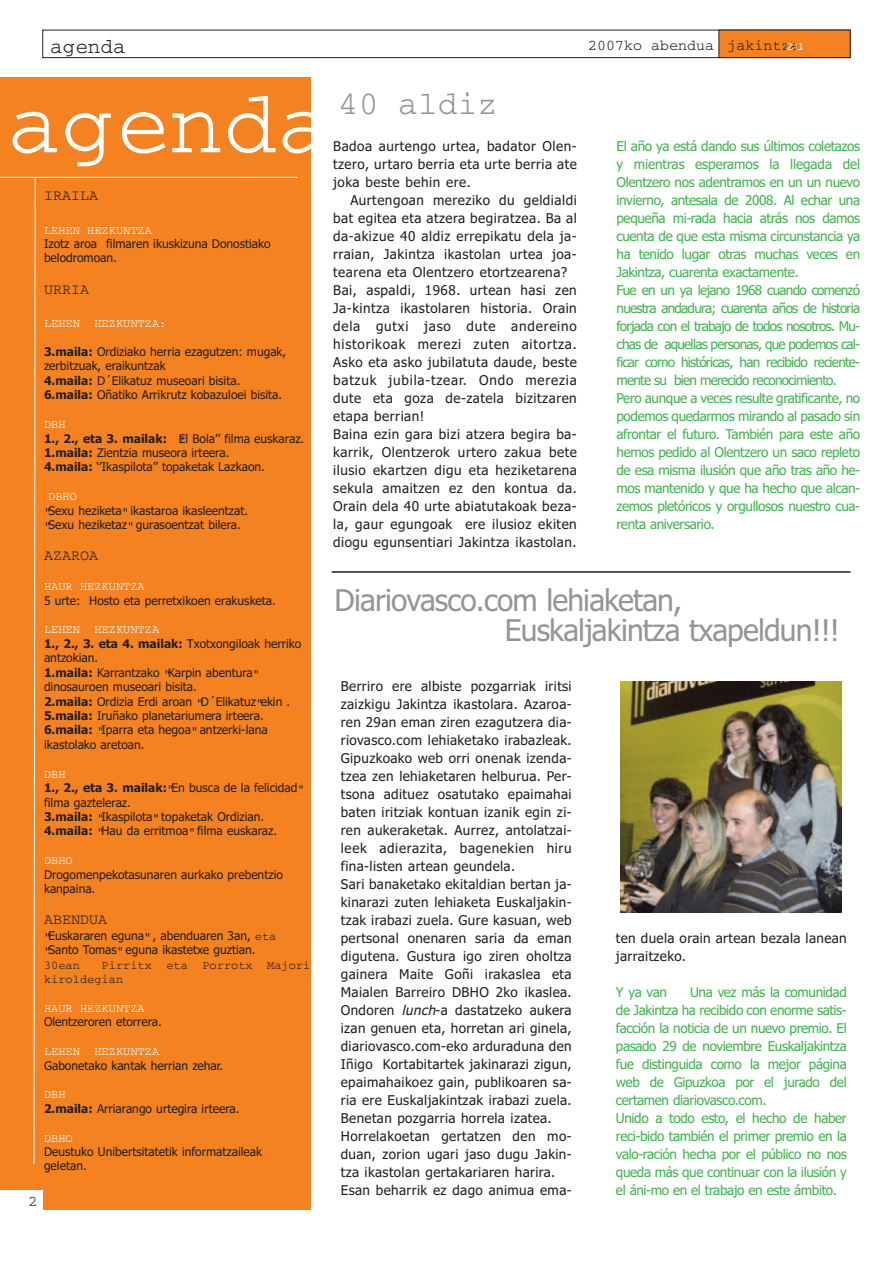
<style>
.page{position:relative;width:893px;height:1263px;background:#fff}
.page>*{position:absolute;margin:0;border:0;box-sizing:border-box;transform-origin:0 0}
.t1{font:90px "Courier";color:#fff}
.t2{font:33px "Courier";color:#939598}
.t3{font:30px/30px "Tahoma";letter-spacing:-.025em;color:#939598}
.t4{font:21px "Courier";color:#231f20}
.t5{font:15px "Courier";color:#231f20}
.t6{font:13.5px/18px "Tahoma";letter-spacing:.03em;color:#231f20}
.t7{font:13.5px/18px "Tahoma";letter-spacing:-.03em;color:#3eb64a}
.t8{font:12px/14.4px "Tahoma";color:#231f20}
.t9{font:12px "Courier";color:#fff}
.t10{font:12px/14.4px "Courier";color:#231f20}
.s1{color:#fff}
.s2{font-weight:700}
.s3{font-family:"Courier"}
.s4{font-style:italic}
</style>
<div class="page">
<div style="left:0;top:78px;width:310px;height:1132px;background:#f58220"></div>
<div style="left:0;top:1191px;width:43px;height:21px;background:#fff"></div>
<div style="left:43px;top:30px;width:807px;height:28px;border:1px solid #231f20"></div>
<div style="left:719px;top:30px;width:131px;height:28px;background:#f58220"></div>
<div style="left:719px;top:30px;width:131px;height:28px;border:1px solid #231f20"></div>
<hr style="left:0;top:177px;width:298px;height:1px;background:#fff">
<svg style="left:33px;top:177px;width:3px;height:988px"></svg>
<hr style="left:332px;top:571px;width:518px;height:2px;background:#231f20">
<img style="left:621px;top:681px;width:221px;height:232px">
<h3 class="t4" style="left:50px;top:39px;width:77px">agenda</h3>
<p class="t5" style="left:588px;top:41px;width:217px">2007ko abendua jakintza<span class="s1">zu</span></p>
<h2 class="t2" style="left:339px;top:93px;width:160px">40 aldiz</h2>
<h1 class="t1" style="left:7px;top:96px;width:326px">agenda</h1>
<p class="t5" style="left:44px;top:190px;width:55px">IRAILA</p>
<p class="t9" style="left:44px;top:226px;width:109px">LEHEN HEZKUNTZA</p>
<p class="t8" style="left:44px;top:237px;width:228px">Izotz aroa filmaren ikuskizuna Donostiako belodromoan.</p>
<p class="t5" style="left:44px;top:284px;width:46px">URRIA</p>
<p class="t9" style="left:44px;top:320px;width:124px">LEHEN HEZKUNTZA:</p>
<p class="t8" style="left:44px;top:345px;width:244px"><span class="s2">3.maila:</span> Ordiziako herria ezagutzen: mugak, zerbitzuak, eraikuntzak<br><span class="s2">4.maila:</span> D´Elikatuz museoari bisita.<br><span class="s2">6.maila:</span> Oñatiko Arrikrutz kobazuloei bisita.</p>
<p class="t9" style="left:44px;top:421px;width:23px">DBH</p>
<p class="t8" style="left:44px;top:431px;width:262px"><span class="s2">1., 2., eta 3. mailak:</span> <span class="s3">?</span>El Bola’’ filma euskaraz.<br><span class="s2">1.maila:</span> Zientzia museora irteera.<br><span class="s2">4.maila:</span> ‘’Ikaspilota’’ topaketak Lazkaon.</p>
<p class="t9" style="left:48px;top:493px;width:30px">DBHO</p>
<p class="t8" style="left:44px;top:503px;width:206px"><span class="s3">"</span>Sexu heziketa<span class="s3">"</span> ikastaroa ikasleentzat. <span class="s3">"</span>Sexu heziketaz<span class="s3">"</span> gurasoentzat bilera.</p>
<p class="t5" style="left:44px;top:551px;width:55px">AZAROA</p>
<p class="t9" style="left:44px;top:583px;width:102px">HAUR HEZKUNTZA</p>
<p class="t8" style="left:44px;top:593px;width:233px">5 urte: Hosto eta perretxikoen erakusketa.</p>
<p class="t9" style="left:44px;top:626px;width:117px">LEHEN HEZKUNTZA</p>
<p class="t8" style="left:44px;top:636px;width:259px"><span class="s2">1., 2., 3. eta 4. mailak:</span> Txotxongiloak herriko antzokian.<br><span class="s2">1.maila:</span> Karrantzako <span class="s3">"</span>Karpin abentura<span class="s3">" </span>dinosauroen museoari bisita.<br><span class="s2">2.maila:</span> Ordizia Erdi aroan <span class="s3">"</span>D´Elikatuz<span class="s3">"</span>ekin .<br><span class="s2">5.maila:</span> Iruñako planetariumera irteera.<br><span class="s2">6.maila:</span> <span class="s3">"</span>Iparra eta hegoa<span class="s3">"</span> antzerki-lana ikastolako aretoan.</p>
<p class="t9" style="left:44px;top:770px;width:23px">DBH</p>
<p class="t8" style="left:44px;top:781px;width:262px"><span class="s2">1., 2., eta 3. mailak:</span><span class="s3">"</span>En busca de la felicidad<span class="s3">" </span>filma gazteleraz.<br><span class="s2">3.maila:</span> <span class="s3">"</span>Ikaspilota<span class="s3">"</span> topaketak Ordizian.<br><span class="s2">4.maila:</span> <span class="s3">"</span>Hau da erritmoa<span class="s3">"</span> filma euskaraz.</p>
<p class="t9" style="left:44px;top:857px;width:30px">DBHO</p>
<p class="t8" style="left:44px;top:867px;width:240px">Drogomenpekotasunaren aurkako prebentzio kanpaina.</p>
<p class="t5" style="left:44px;top:915px;width:64px">ABENDUA</p>
<p class="t8" style="left:44px;top:928px;width:234px"><span class="s3">"</span>Euskararen eguna<span class="s3">"</span> , abenduaren 3an, <span class="s3">eta "</span>Santo Tomas<span class="s3">"</span> eguna ikastetxe guztian.</p>
<p class="t10" style="left:44px;top:958px;width:38px">30ean</p>
<p class="t7" style="left:617px;top:137px;width:245px">El año ya está dando sus últimos coletazos y mientras esperamos la llegada del Olentzero nos adentramos en un un nuevo invierno, antesala de 2008. Al echar una pequeña mi-rada hacia atrás nos damos cuenta de que esta misma circunstancia ya ha tenido lugar otras muchas veces en Jakintza, cuarenta exactamente.<br>Fue en un ya lejano 1968 cuando comenzó nuestra andadura; cuarenta años de historia forjada con el trabajo de todos nosotros. Mu&shy;chas de aquellas personas, que podemos cal&shy;ficar como históricas, han recibido reciente&shy;mente su bien merecido reconocimiento.<br>Pero aunque a veces resulte gratificante, no podemos quedarmos mirando al pasado sin afrontar el futuro. También para este año hemos pedido al Olentzero un saco repleto de esa misma ilusión que año tras año he&shy;mos mantenido y que ha hecho que alcan&shy;zemos pletóricos y orgullosos nuestro cua&shy;renta aniversario.</p>
<p class="t6" style="left:333px;top:137px;width:245px;text-align:justify">Badoa aurtengo urtea, badator Olen&shy;tzero, urtaro berria eta urte berria ate joka beste behin ere.</p>
<p class="t6" style="left:333px;top:191px;width:245px;text-indent:17px">Aurtengoan mereziko du geldialdi bat egitea eta atzera begiratzea. Ba al da-akizue 40 aldiz errepikatu dela ja&shy;rraian, Jakintza ikastolan urtea joa&shy;tearena eta Olentzero etortzearena?<br>Bai, aspaldi, 1968. urtean hasi zen Ja-kintza ikastolaren historia. Orain dela gutxi jaso dute andereino historikoak merezi zuten aitortza.<br>Asko eta asko jubilatuta daude, beste batzuk jubila-tzear. Ondo merezia dute eta goza de-zatela bizitzaren etapa berrian!<br>Baina ezin gara bizi atzera begira ba&shy;karrik, Olentzerok urtero zakua bete ilusio ekartzen digu eta heziketarena sekula amaitzen ez den kontua da.<br>Orain dela 40 urte abiatutakoak beza&shy;la, gaur egungoak ere ilusioz ekiten diogu egunsentiari Jakintza ikastolan.</p>
<h3 class="t3" style="left:505px;top:586px;width:337px;text-indent:-170px">Diariovasco.com lehiaketan,<br>Euskaljakintza txapeldun!!!</h3>
<p class="t6" style="left:341px;top:677px;width:232px">Berriro ere albiste pozgarriak iritsi zaizkigu Jakintza ikastolara. Azaroa&shy;ren 29an eman ziren ezagutzera dia&shy;riovasco.com lehiaketako irabazleak.<br>Gipuzkoako web orri onenak izenda&shy;tzea zen lehiaketaren helburua. Per&shy;tsona adituez osatutako epaimahai baten iritziak kontuan izanik egin zi&shy;ren aukeraketak. Aurrez, antolatzai&shy;leek adierazita, bagenekien hiru fina-listen artean geundela.<br>Sari banaketako ekitaldian bertan ja&shy;kinarazi zuten lehiaketa Euskaljakin&shy;tzak irabazi zuela. Gure kasuan, web pertsonal onenaren saria da eman digutena. Gustura igo ziren oholtza gainera Maite Goñi irakaslea eta Maialen Barreiro DBHO 2ko ikaslea.<br>Ondoren <span class="s4">lunch</span>-a dastatzeko aukera izan genuen eta, horretan ari ginela, diariovasco.com-eko arduraduna den Iñigo Kortabitartek jakinarazi zigun, epaimahaikoez gain, publikoaren sa&shy;ria ere Euskaljakintzak irabazi zuela.<br>Benetan pozgarria horrela izatea.<br>Horrelakoetan gertatzen den mo&shy;duan, zorion ugari jaso dugu Jakin&shy;tza ikastolan gertakariaren harira.<br>Esan beharrik ez dago animua ema-</p>
<p class="t6" style="left:616px;top:929px;width:232px">ten duela orain artean bezala lanean jarraitzeko.</p>
<p class="t7" style="left:616px;top:983px;width:53px">Y ya van</p>
<p class="t10" style="left:44px;top:958px;width:268px;text-indent:58px">Pirritx eta Porrotx Majori kiroldegian</p>
<p class="t9" style="left:44px;top:1004px;width:102px">HAUR HEZKUNTZA</p>
<p class="t8" style="left:44px;top:1015px;width:119px">Olentzeroren etorrera.</p>
<p class="t9" style="left:44px;top:1047px;width:117px">LEHEN HEZKUNTZA</p>
<p class="t8" style="left:44px;top:1058px;width:181px">Gabonetako kantak herrian zehar.</p>
<p class="t9" style="left:44px;top:1091px;width:23px">DBH</p>
<p class="t8" style="left:44px;top:1101px;width:197px"><span class="s2">2.maila:</span> Arriarango urtegira irteera.</p>
<p class="t9" style="left:44px;top:1134px;width:30px">DBHO</p>
<p class="t8" style="left:44px;top:1145px;width:220px">Deustuko Unibertsitatetik informatzaileak geletan.</p>
<p class="t7" style="left:616px;top:983px;width:232px;text-indent:74px">Una vez más la comunidad de Jakintza ha recibido con enorme satis&shy;facción la noticia de un nuevo premio. El pasado 29 de noviembre Euskaljakintza fue distinguida como la mejor página web de Gipuzkoa por el jurado del certamen diariovasco.com.<br>Unido a todo esto, el hecho de haber reci-bido también el primer premio en la valo-ración hecha por el público no nos queda más que continuar con la ilusión y el áni-mo en el trabajo en este ámbito.</p>
<p class="t5" style="left:28px;top:1196px;width:10px">2</p>
</div>
